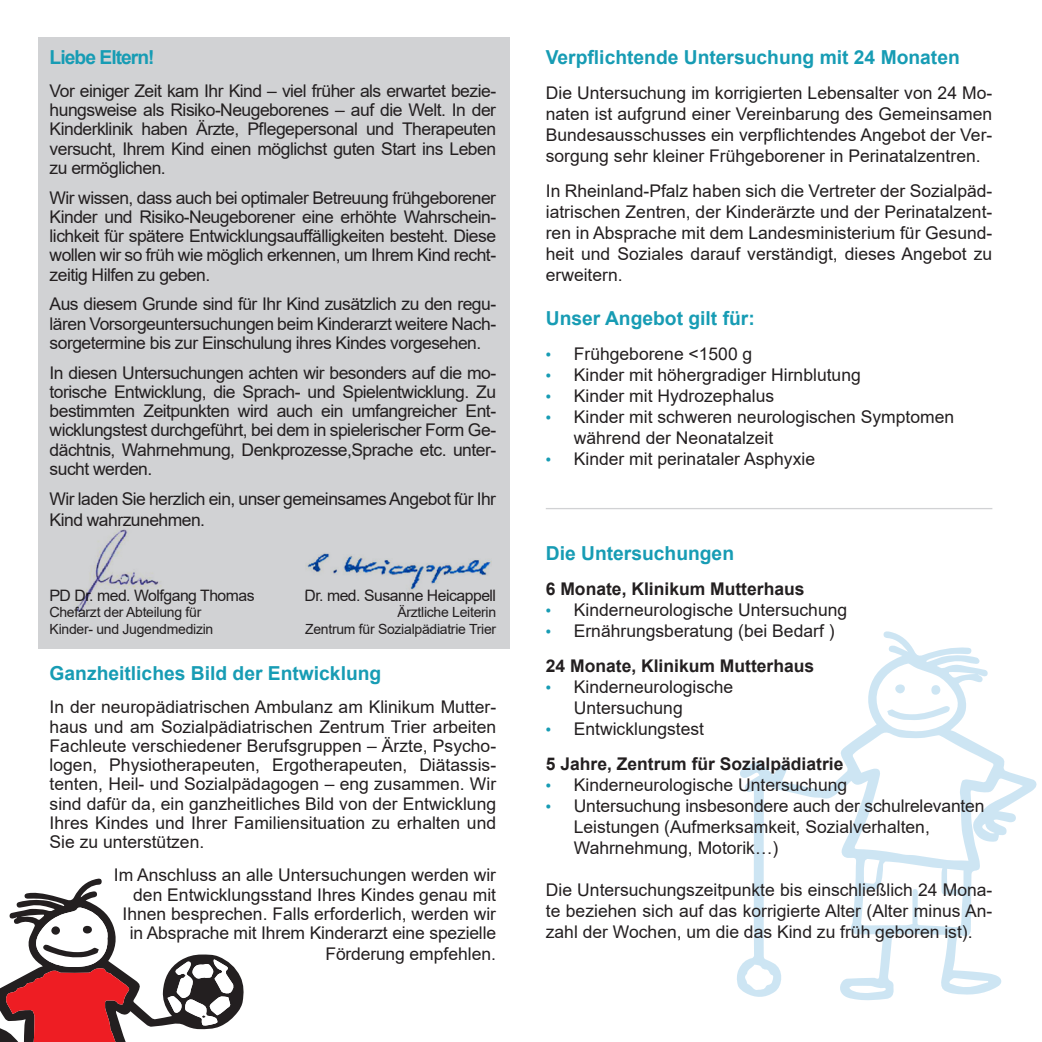
<style>
.page{position:relative;width:1042px;height:1042px;background:#fff}
.page>*{position:absolute;margin:0;border:0;box-sizing:border-box;transform-origin:0 0}
.t1{font:700 19.25px "Arial";color:#179cb4}
.t2{font:700 19.25px "Arial";letter-spacing:-.05em;color:#179cb4}
.t3{font:17.5px/19.2px "Arial";color:#231f20;text-align:justify}
.t4{font:700 17.5px "Arial";color:#231f20}
.t5{font:17.5px/21px "Arial";letter-spacing:-.03em;color:#231f20}
.t6{font:900 17.5px "Myriad Pro";color:#179cb4}
.t7{font:15.75px "Arial";letter-spacing:-.03em;color:#231f20}
.t8{font:14px "Arial";letter-spacing:-.02em;color:#231f20}
</style>
<div class="page">
<svg style="left:737px;top:631px;width:300px;height:370px"></svg>
<svg style="left:887px;top:706px;width:63px;height:14px"></svg>
<div style="left:931px;top:685px;width:9px;height:10px;background:#cde5f3;border-radius:50%"></div>
<div style="left:895px;top:684px;width:10px;height:9px;background:#cde5f3;border-radius:50%"></div>
<div style="left:38px;top:37px;width:472px;height:612px;background:#d1d2d4"></div>
<hr style="left:546px;top:508px;width:446px;height:1px;background:#d1d2d4">
<img style="left:306px;top:553px;width:185px;height:38px">
<img style="left:77px;top:529px;width:84px;height:84px">
<svg style="left:0;top:878px;width:244px;height:164px"></svg>
<p class="t2" style="left:50px;top:43px;width:107px">Liebe Eltern!</p>
<p class="t3" style="left:50px;top:81px;width:448px">Vor einiger Zeit kam Ihr Kind – viel früher als erwartet bezie&shy;hungsweise als Risiko-Neugeborenes – auf die Welt. In der Kinderklinik haben Ärzte, Pflegepersonal und Therapeuten versucht, Ihrem Kind einen möglichst guten Start ins Leben zu ermöglichen.</p>
<p class="t3" style="left:50px;top:188px;width:448px">Wir wissen, dass auch bei optimaler Betreuung frühgeborener Kinder und Risiko-Neugeborener eine erhöhte Wahrschein&shy;lichkeit für spätere Entwicklungsauffälligkeiten besteht. Diese wollen wir so früh wie möglich erkennen, um Ihrem Kind recht&shy;zeitig Hilfen zu geben.</p>
<p class="t3" style="left:50px;top:294px;width:448px">Aus diesem Grunde sind für Ihr Kind zusätzlich zu den regu&shy;lären Vorsorgeuntersuchungen beim Kinderarzt weitere Nach&shy;sorgetermine bis zur Einschulung ihres Kindes vorgesehen.</p>
<p class="t3" style="left:50px;top:363px;width:448px">In diesen Untersuchungen achten wir besonders auf die mo&shy;torische Entwicklung, die Sprach- und Spielentwicklung. Zu bestimmten Zeitpunkten wird auch ein umfangreicher Ent&shy;wicklungstest durchgeführt, bei dem in spielerischer Form Ge&shy;dächtnis, Wahrnehmung, Denkprozesse,Sprache etc. unter&shy;sucht werden.</p>
<p class="t5" style="left:50px;top:488px;width:448px">Wir laden Sie herzlich ein, unser gemeinsames Angebot für Ihr<br>Kind wahrzunehmen.</p>
<p class="t7" style="left:50px;top:584px;width:207px">PD Dr. med. Wolfgang Thomas</p>
<p class="t7" style="left:304px;top:584px;width:193px">Dr. med. Susanne Heicappell</p>
<p class="t8" style="left:50px;top:603px;width:153px">Chefarzt der Abteilung für</p>
<p class="t8" style="left:397px;top:603px;width:100px">Ärztliche Leiterin</p>
<p class="t8" style="left:50px;top:620px;width:165px">Kinder- und Jugendmedizin</p>
<p class="t8" style="left:305px;top:620px;width:192px">Zentrum für Sozialpädiatrie Trier</p>
<p class="t1" style="left:50px;top:660px;width:333px">Ganzheitliches Bild der Entwicklung</p>
<p class="t3" style="left:50px;top:697px;width:448px">In der neuropädiatrischen Ambulanz am Klinikum Mutter&shy;haus und am Sozialpädiatrischen Zentrum Trier arbeiten Fachleute verschiedener Berufsgruppen – Ärzte, Psycho&shy;logen, Physiotherapeuten, Ergotherapeuten, Diätassis&shy;tenten, Heil- und Sozialpädagogen – eng zusammen. Wir sind dafür da, ein ganzheitliches Bild von der Entwicklung Ihres Kindes und Ihrer Familiensituation zu erhalten und Sie zu unterstützen.</p>
<p class="t3" style="left:114px;top:865px;width:384px">Im Anschluss an alle Untersuchungen werden wir</p>
<p class="t3" style="left:133px;top:885px;width:364px">den Entwicklungsstand Ihres Kindes genau mit</p>
<p class="t3" style="left:123px;top:904px;width:375px">Ihnen besprechen. Falls erforderlich, werden wir</p>
<p class="t3" style="left:130px;top:922px;width:368px;line-height:21px;text-align:right">in Absprache mit Ihrem Kinderarzt eine spezielle<br>Förderung empfehlen.</p>
<p class="t1" style="left:546px;top:43px;width:415px">Verpflichtende Untersuchung mit 24 Monaten</p>
<p class="t3" style="left:546px;top:82px;width:448px;line-height:21px">Die Untersuchung im korrigierten Lebensalter von 24 Mo&shy;naten ist aufgrund einer Vereinbarung des Gemeinsamen Bundesausschusses ein verpflichtendes Angebot der Ver&shy;sorgung sehr kleiner Frühgeborener in Perinatalzentren.</p>
<p class="t3" style="left:546px;top:180px;width:448px;line-height:21px">In Rheinland-Pfalz haben sich die Vertreter der Sozialpäd&shy;iatrischen Zentren, der Kinderärzte und der Perinatalzent&shy;ren in Absprache mit dem Landesministerium für Gesund&shy;heit und Soziales darauf verständigt, dieses Angebot zu erweitern.</p>
<p class="t1" style="left:546px;top:304px;width:210px">Unser Angebot gilt für:</p>
<p class="t6" style="left:546px;top:342px;width:7px">·</p>
<p class="t3" style="left:574px;top:344px;width:180px">Frühgeborene &lt;1500 g</p>
<p class="t6" style="left:546px;top:363px;width:7px">·</p>
<p class="t3" style="left:574px;top:365px;width:288px">Kinder mit höhergradiger Hirnblutung</p>
<p class="t6" style="left:546px;top:384px;width:7px">·</p>
<p class="t3" style="left:574px;top:386px;width:202px">Kinder mit Hydrozephalus</p>
<p class="t6" style="left:546px;top:405px;width:7px">·</p>
<p class="t3" style="left:574px;top:407px;width:382px">Kinder mit schweren neurologischen Symptomen</p>
<p class="t3" style="left:574px;top:428px;width:201px">während der Neonatalzeit</p>
<p class="t6" style="left:546px;top:447px;width:7px">·</p>
<p class="t3" style="left:574px;top:449px;width:243px">Kinder mit perinataler Asphyxie</p>
<p class="t1" style="left:546px;top:539px;width:190px">Die Untersuchungen</p>
<p class="t4" style="left:546px;top:576px;width:260px">6 Monate, Klinikum Mutterhaus</p>
<p class="t6" style="left:546px;top:598px;width:7px">·</p>
<p class="t3" style="left:574px;top:600px;width:275px">Kinderneurologische Untersuchung</p>
<p class="t6" style="left:546px;top:619px;width:7px">·</p>
<p class="t3" style="left:574px;top:621px;width:262px">Ernährungsberatung (bei Bedarf )</p>
<p class="t4" style="left:546px;top:653px;width:270px">24 Monate, Klinikum Mutterhaus</p>
<p class="t6" style="left:546px;top:675px;width:7px">·</p>
<p class="t3" style="left:574px;top:677px;width:161px">Kinderneurologische</p>
<p class="t3" style="left:574px;top:698px;width:110px">Untersuchung</p>
<p class="t6" style="left:546px;top:717px;width:7px">·</p>
<p class="t3" style="left:574px;top:719px;width:132px">Entwicklungstest</p>
<p class="t4" style="left:546px;top:751px;width:299px">5 Jahre, Zentrum für Sozialpädiatrie</p>
<p class="t6" style="left:546px;top:773px;width:7px">·</p>
<p class="t3" style="left:574px;top:775px;width:275px">Kinderneurologische Untersuchung</p>
<p class="t6" style="left:546px;top:794px;width:7px">·</p>
<p class="t3" style="left:574px;top:796px;width:412px">Untersuchung insbesondere auch der schulrelevanten</p>
<p class="t3" style="left:574px;top:817px;width:357px">Leistungen (Aufmerksamkeit, Sozialverhalten,</p>
<p class="t3" style="left:574px;top:838px;width:206px">Wahrnehmung, Motorik…)</p>
<p class="t3" style="left:546px;top:879px;width:448px;line-height:21px">Die Untersuchungszeitpunkte bis einschließlich 24 Mona&shy;te beziehen sich auf das korrigierte Alter (Alter minus An&shy;zahl der Wochen, um die das Kind zu früh geboren ist).</p>
</div>
